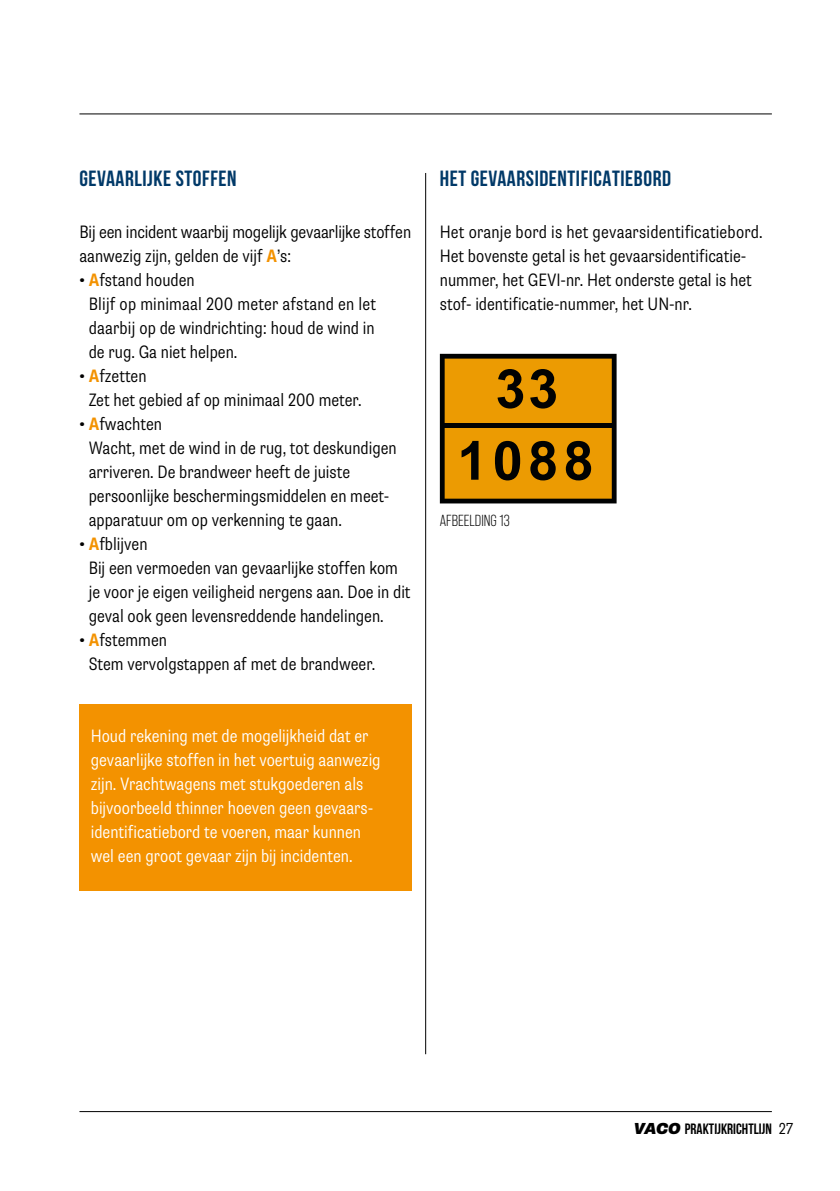
<style>
.page{position:relative;width:840px;height:1191px;background:#fff}
.page>*{position:absolute;margin:0;border:0;box-sizing:border-box;transform-origin:0 0}
.t1{font:700 22px "Bebas Neue";letter-spacing:.025em;color:#003968}
.t2{font:300 condensed 18px/24px "Supria Sans";color:#000}
.t3{font:300 condensed 18px/24px "Supria Sans";color:#fff}
.t4{font:16px "Bebas Neue Pro";color:#000}
.t5{font:700 15px "Bebas Neue";color:#000}
.s1{font-weight:700;color:#f39200}
.s2{font-family:"Supria Sans";font-weight:900;font-style:italic;font-size:16px}
.s3{font-family:"Supria Sans";font-weight:300;font-stretch:condensed;font-size:16px}
</style>
<div class="page">
<svg style="left:439px;top:354px;width:177px;height:149px;background:#b27605"></svg>
<hr style="left:79px;top:1111px;width:692px;height:1px;background:#000">
<hr style="left:79px;top:113px;width:692px;height:1px;background:#000">
<div style="left:79px;top:704px;width:332px;height:186px;background:#f39200"></div>
<hr style="left:425px;top:173px;width:1px;height:881px;background:#000">
<p class="t1" style="left:79px;top:166px;width:158px">GEVAARLIJKE STOFFEN</p>
<p class="t2" style="left:79px;top:220px;width:333px">Bij een incident waarbij mogelijk gevaarlijke stoffen aanwezig zijn, gelden de vijf <span class="s1">A</span>’s:</p>
<p class="t2" style="left:89px;top:268px;width:289px;text-indent:-9px">• <span class="s1">A</span>fstand houden<br>Blijf op minimaal 200 meter afstand en let daarbij op de windrichting: houd de wind in de rug. Ga niet helpen.</p>
<p class="t2" style="left:89px;top:364px;width:274px;text-indent:-9px">• <span class="s1">A</span>fzetten<br>Zet het gebied af op minimaal 200 meter.</p>
<p class="t2" style="left:89px;top:412px;width:309px;text-indent:-9px">• <span class="s1">A</span>fwachten<br>Wacht, met de wind in de rug, tot deskundigen arriveren. De brandweer heeft de juiste persoonlijke beschermingsmiddelen en meet&shy;apparatuur om op verkenning te gaan.</p>
<p class="t2" style="left:89px;top:532px;width:323px;text-indent:-9px">• <span class="s1">A</span>fblijven<br>Bij een vermoeden van gevaarlijke stoffen kom je voor je eigen veiligheid nergens aan. Doe in dit geval ook geen levensreddende handelingen.</p>
<p class="t2" style="left:89px;top:628px;width:288px;text-indent:-9px">• <span class="s1">A</span>fstemmen<br>Stem vervolgstappen af met de brandweer.</p>
<p class="t3" style="left:91px;top:724px;width:291px">Houd rekening met de mogelijkheid dat er gevaarlijke stoffen in het voertuig aanwezig zijn. Vrachtwagens met stukgoederen als bijvoorbeeld thinner hoeven geen gevaars&shy;identificatiebord te voeren, maar kunnen wel een groot gevaar zijn bij incidenten.</p>
<p class="t1" style="left:439px;top:166px;width:232px">HET GEVAARSIDENTIFICATIEBORD</p>
<p class="t2" style="left:439px;top:220px;width:324px">Het oranje bord is het gevaarsidentificatiebord.<br>Het bovenste getal is het gevaarsidentificatie&shy;nummer, het GEVI-nr. Het onderste getal is het stof- identificatie-nummer, het UN-nr.</p>
<p class="t4" style="left:439px;top:511px;width:71px">AFBEELDING 13</p>
<p class="t5" style="left:633px;top:1120px;width:161px"><span class="s2">VACO</span> PRAKTIJKRICHTLIJN <span class="s3">27</span></p>
</div>
